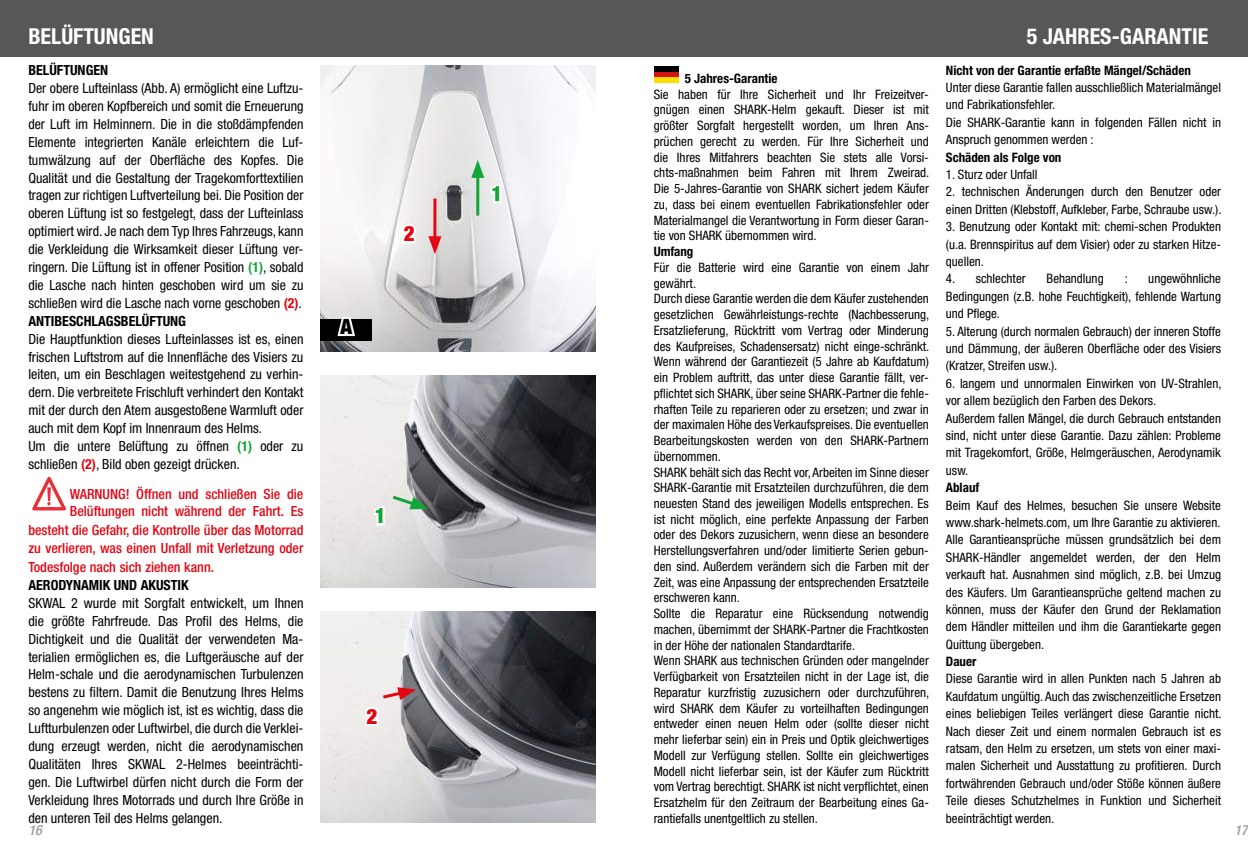
<style>
.page{position:relative;width:1248px;height:851px;background:#fff}
.page>*{position:absolute;margin:0;border:0;box-sizing:border-box;transform-origin:0 0}
.t1{font:700 condensed 22px "Helvetica Neue LT Std";color:#fff}
.t2{font:900 condensed 21px "Helvetica Neue LT Std";color:#e30613}
.t3{font:900 condensed 21px "Helvetica Neue LT Std";color:#13a538}
.t4{font:900 condensed 21px "Helvetica Neue LT Std";color:#000}
.t5{font:condensed 14px/17.8px "Helvetica Neue LT Std";color:#000;text-align:justify}
.t6{font:500 condensed 14px/18.8px "Helvetica Neue LT Std";color:#e30613}
.t7{font:700 condensed 14px "Helvetica Neue LT Std";color:#000}
.t8{font:italic 500 condensed 14px "Helvetica Neue LT Std";color:#9d9d9c}
.t9{font:condensed 13px/15.8px "Helvetica Neue LT Std";color:#000;text-align:justify}
.t10{font:700 condensed 13px "Helvetica Neue LT Std";color:#000}
.s1{font-weight:700;color:#13a538}
.s2{font-weight:700;color:#e30613}
.s3{font-weight:700}
</style>
<div class="page">
<div style="left:0;top:0;width:1247px;height:57px;background:#575756"></div>
<img style="left:320px;top:611px;width:275px;height:211px">
<img style="left:320px;top:375px;width:275px;height:212px">
<img style="left:320px;top:65px;width:275px;height:286px">
<div style="left:320px;top:319px;width:52px;height:22px;background:#000"></div>
<svg style="left:335px;top:271px;width:23px;height:66px;background:#cfcdcc"></svg>
<svg style="left:398px;top:222px;width:21px;height:23px"></svg>
<hr style="left:476px;top:172px;width:3px;height:43px;background:#13a538">
<svg style="left:471px;top:160px;width:32px;height:45px"></svg>
<svg style="left:371px;top:493px;width:57px;height:34px;background:#cad5cb"></svg>
<hr style="left:433px;top:198px;width:3px;height:44px;background:#e30613">
<svg style="left:428px;top:236px;width:13px;height:18px"></svg>
<svg style="left:361px;top:687px;width:55px;height:40px;background:#d3c1c2"></svg>
<svg style="left:32px;top:476px;width:34px;height:34px"></svg>
<div style="left:653px;top:66px;width:25px;height:17px;background:#d51317"></div>
<div style="left:653px;top:77px;width:25px;height:6px;background:#fd0"></div>
<div style="left:653px;top:66px;width:25px;height:6px;background:#000"></div>
<h1 class="t1" style="left:28px;top:23px;width:127px">BELÜFTUNGEN</h1>
<h1 class="t1" style="left:1026px;top:23px;width:183px">5 JAHRES-GARANTIE</h1>
<p class="t7" style="left:28px;top:62px;width:81px">BELÜFTUNGEN</p>
<p class="t5" style="left:28px;top:79px;width:276px">Der obere Lufteinlass (Abb. A) ermöglicht eine Luftzu&shy;fuhr im oberen Kopfbereich und somit die Erneuerung der Luft im Helminnern. Die in die stoßdämpfenden Elemente integrierten Kanäle erleichtern die Luf&shy;tumwälzung auf der Oberfläche des Kopfes. Die Qualität und die Gestaltung der Tragekomforttextilien tragen zur richtigen Luftverteilung bei. Die Position der oberen Lüftung ist so festgelegt, dass der Lufteinlass optimiert wird. Je nach dem Typ Ihres Fahrzeugs, kann die Verkleidung die Wirksamkeit dieser Lüftung ver&shy;ringern. Die Lüftung ist in offener Position <span class="s1">(1)</span>, sobald die Lasche nach hinten geschoben wird um sie zu schließen wird die Lasche nach vorne geschoben <span class="s2">(2)</span>.<br><span class="s3">ANTIBESCHLAGSBELÜFTUNG</span></p>
<p class="t5" style="left:28px;top:329px;width:276px;text-align:left">Die Hauptfunktion dieses Lufteinlasses ist es, einen frischen Luftstrom auf die Innenfläche des Visiers zu leiten, um ein Beschlagen weitestgehend zu verhin&shy;dern. Die verbreitete Frischluft verhindert den Kontakt mit der durch den Atem ausgestoßene Warmluft oder auch mit dem Kopf im Innenraum des Helms.<br>Um die untere Belüftung zu öffnen <span class="s1">(1)</span> oder zu schließen <span class="s2">(2)</span>, Bild oben gezeigt drücken.</p>
<p class="t6" style="left:70px;top:485px;width:235px;line-height:16.8px">WARNUNG! Öffnen und schließen Sie die<br>Belüftungen nicht während der Fahrt. Es</p>
<p class="t6" style="left:28px;top:520px;width:276px;text-align:justify">besteht die Gefahr, die Kontrolle über das Motorrad zu verlieren, was einen Unfall mit Verletzung oder Todesfolge nach sich ziehen kann.</p>
<p class="t7" style="left:28px;top:576px;width:162px">AERODYNAMIK UND AKUSTIK</p>
<p class="t5" style="left:28px;top:594px;width:277px">SKWAL 2 wurde mit Sorgfalt entwickelt, um Ihnen die größte Fahrfreude. Das Profil des Helms, die Dichtigkeit und die Qualität der verwendeten Ma&shy;terialien ermöglichen es, die Luftgeräusche auf der Helm-schale und die aerodynamischen Turbulenzen bestens zu filtern. Damit die Benutzung Ihres Helms so angenehm wie möglich ist, ist es wichtig, dass die Luftturbulenzen oder Luftwirbel, die durch die Verklei&shy;dung erzeugt werden, nicht die aerodynamischen Qualitäten Ihres SKWAL 2-Helmes beeinträchti&shy;gen. Die Luftwirbel dürfen nicht durch die Form der Verkleidung Ihres Motorrads und durch Ihre Größe in den unteren Teil des Helms gelangen.</p>
<p class="t10" style="left:945px;top:62px;width:246px">Nicht von der Garantie erfaßte Mängel/Schäden</p>
<p class="t9" style="left:945px;top:79px;width:276px;line-height:17.4px;text-align:left">Unter diese Garantie fallen ausschließlich Materialmängel und Fabrikationsfehler.<br>Die SHARK-Garantie kann in folgenden Fällen nicht in Anspruch genommen werden :</p>
<p class="t10" style="left:945px;top:149px;width:117px">Schäden als Folge von</p>
<p class="t9" style="left:945px;top:166px;width:93px">1. Sturz oder Unfall</p>
<p class="t9" style="left:945px;top:183px;width:277px;line-height:17.4px">2. technischen Änderungen durch den Benutzer oder einen Dritten (Klebstoff, Aufkleber, Farbe, Schraube usw.).</p>
<p class="t9" style="left:945px;top:218px;width:276px;line-height:17.4px">3. Benutzung oder Kontakt mit: chemi-schen Produkten (u.a. Brennspiritus auf dem Visier) oder zu starken Hitze&shy;quellen.</p>
<p class="t9" style="left:945px;top:271px;width:81px">4. schlechter</p>
<p class="t9" style="left:1046px;top:271px;width:59px">Behandlung</p>
<p class="t9" style="left:1124px;top:271px;width:5px">:</p>
<p class="t10" style="left:684px;top:70px;width:94px">5 Jahres-Garantie</p>
<p class="t9" style="left:653px;top:86px;width:277px">Sie haben für Ihre Sicherheit und Ihr Freizeitver&shy;gnügen einen SHARK-Helm gekauft. Dieser ist mit größter Sorgfalt hergestellt worden, um Ihren Ans&shy;prüchen gerecht zu werden. Für Ihre Sicherheit und die Ihres Mitfahrers beachten Sie stets alle Vorsi&shy;chts-maßnahmen beim Fahren mit Ihrem Zweirad.<br>Die 5-Jahres-Garantie von SHARK sichert jedem Käufer zu, dass bei einem eventuellen Fabrikationsfehler oder Materialmangel die Verantwortung in Form dieser Garan&shy;tie von SHARK übernommen wird.</p>
<p class="t10" style="left:653px;top:243px;width:41px">Umfang</p>
<p class="t9" style="left:653px;top:259px;width:277px;text-align:left">Für die Batterie wird eine Garantie von einem Jahr gewährt.<br>Durch diese Garantie werden die dem Käufer zustehenden gesetzlichen Gewährleistungs-rechte (Nachbesserung, Ersatzlieferung, Rücktritt vom Vertrag oder Minderung des Kaufpreises, Schadensersatz) nicht einge-schränkt.<br>Wenn während der Garantiezeit (5 Jahre ab Kaufdatum) ein Problem auftritt, das unter diese Garantie fällt, ver&shy;pflichtet sich SHARK, über seine SHARK-Partner die fehle&shy;rhaften Teile zu reparieren oder zu ersetzen; und zwar in der maximalen Höhe des Verkaufspreises. Die eventuellen Bearbeitungskosten werden von den SHARK-Partnern übernommen.<br>SHARK behält sich das Recht vor, Arbeiten im Sinne dieser SHARK-Garantie mit Ersatzteilen durchzuführen, die dem neuesten Stand des jeweiligen Modells entsprechen. Es ist nicht möglich, eine perfekte Anpassung der Farben oder des Dekors zuzusichern, wenn diese an besondere Herstellungsverfahren und/oder limitierte Serien gebun&shy;den sind. Außerdem verändern sich die Farben mit der Zeit, was eine Anpassung der entsprechenden Ersatzteile erschweren kann.<br>Sollte die Reparatur eine Rücksendung notwendig machen, übernimmt der SHARK-Partner die Frachtkosten in der Höhe der nationalen Standardtarife.<br>Wenn SHARK aus technischen Gründen oder mangelnder Verfügbarkeit von Ersatzteilen nicht in der Lage ist, die Reparatur kurzfristig zuzusichern oder durchzuführen, wird SHARK dem Käufer zu vorteilhaften Bedingungen entweder einen neuen Helm oder (sollte dieser nicht mehr lieferbar sein) ein in Preis und Optik gleichwertiges Modell zur Verfügung stellen. Sollte ein gleichwertiges Modell nicht lieferbar sein, ist der Käufer zum Rücktritt vom Vertrag berechtigt. SHARK ist nicht verpflichtet, einen Ersatzhelm für den Zeitraum der Bearbeitung eines Ga&shy;rantiefalls unentgeltlich zu stellen.</p>
<h2 class="t3" style="left:491px;top:181px;width:12px">1</h2>
<h2 class="t2" style="left:403px;top:221px;width:12px">2</h2>
<p class="t9" style="left:945px;top:270px;width:276px;line-height:17.4px;text-indent:202px">ungewöhnliche Bedingungen (z.B. hohe Feuchtigkeit), fehlende Wartung und Pflege.</p>
<p class="t9" style="left:945px;top:322px;width:276px;line-height:17.4px">5. Alterung (durch normalen Gebrauch) der inneren Stoffe und Dämmung, der äußeren Oberfläche oder des Visiers (Kratzer, Streifen usw.).</p>
<p class="t9" style="left:945px;top:374px;width:277px;line-height:17.4px;text-align:left">6. langem und unnormalen Einwirken von UV-Strahlen, vor allem bezüglich den Farben des Dekors.<br>Außerdem fallen Mängel, die durch Gebrauch entstanden sind, nicht unter diese Garantie. Dazu zählen: Probleme mit Tragekomfort, Größe, Helmgeräuschen, Aerodynamik usw.</p>
<p class="t10" style="left:945px;top:479px;width:35px">Ablauf</p>
<p class="t9" style="left:945px;top:496px;width:276px;line-height:17.4px">Beim Kauf des Helmes, besuchen Sie unsere Website www.shark-helmets.com, um Ihre Garantie zu aktivieren.<br>Alle Garantieansprüche müssen grundsätzlich bei dem SHARK-Händler angemeldet werden, der den Helm verkauft hat. Ausnahmen sind möglich, z.B. bei Umzug des Käufers. Um Garantieansprüche geltend machen zu können, muss der Käufer den Grund der Reklamation dem Händler mitteilen und ihm die Garantiekarte gegen Quittung übergeben.</p>
<p class="t10" style="left:945px;top:653px;width:32px">Dauer</p>
<p class="t9" style="left:945px;top:670px;width:277px;line-height:17.4px">Diese Garantie wird in allen Punkten nach 5 Jahren ab Kaufdatum ungültig. Auch das zwischenzeitliche Ersetzen eines beliebigen Teiles verlängert diese Garantie nicht.<br>Nach dieser Zeit und einem normalen Gebrauch ist es ratsam, den Helm zu ersetzen, um stets von einer maxi&shy;malen Sicherheit und Ausstattung zu profitieren. Durch fortwährenden Gebrauch und/oder Stöße können äußere Teile dieses Schutzhelmes in Funktion und Sicherheit beeinträchtigt werden.</p>
<h2 class="t4" style="left:340px;top:313px;width:13px">A</h2>
<h2 class="t3" style="left:375px;top:503px;width:12px">1</h2>
<h2 class="t2" style="left:366px;top:703px;width:12px">2</h2>
<p class="t8" style="left:28px;top:822px;width:15px">16</p>
<p class="t8" style="left:1234px;top:822px;width:15px">17</p>
</div>
